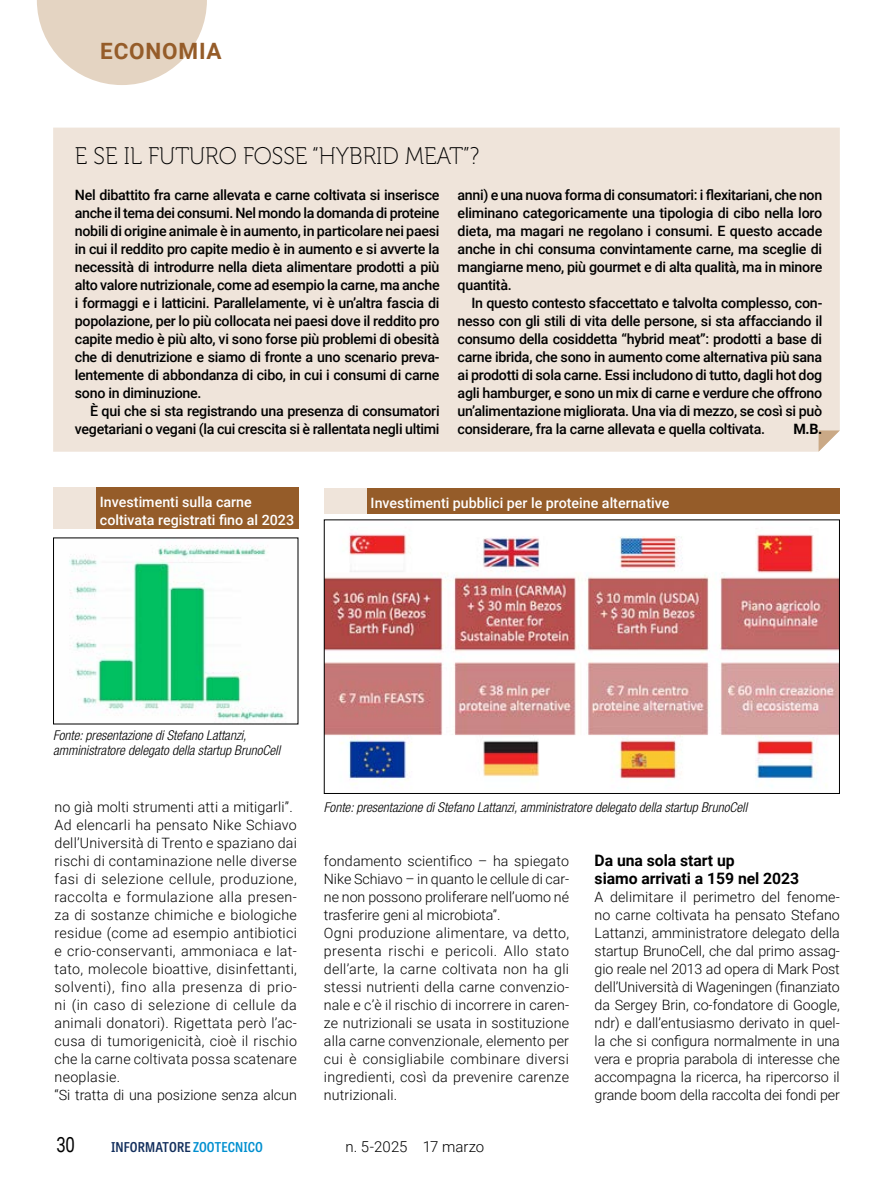
<style>
.page{position:relative;width:893px;height:1191px;background:#fff}
.page>*{position:absolute;margin:0;border:0;box-sizing:border-box;transform-origin:0 0}
.iz20_BOX_titolo_16su16_museo{font:24px "Museo 100";color:#000;scale:.95 1}
.t1{font:700 22.5px "Roboto";letter-spacing:.035em;color:#955c29}
.t2{font:21px "Roboto";color:#000;scale:.8 1}
.iz20_titoletto_infratesto{font:700 15.75px "Roboto";letter-spacing:-.005em;color:#000}
.t3{font:300 15px "Roboto";color:#000}
.iz20_testo{font:300 14.25px/18px "Roboto";letter-spacing:.005em;color:#000;text-align:justify}
.iz20_BOX_testo{font:500 14.25px/18px "Roboto";letter-spacing:-.02em;color:#000;text-align:justify}
.IZ20_testatina_figura{font:500 14.25px/18px "Roboto";color:#fff}
.iz20_BOX_testo-2{font:700 14.25px "Roboto";color:#000}
.iz20_nota_figure{font:italic 300 condensed 13.5px/15px "Helvetica Neue LT Std";color:#000}
.t4{font:600 semi-condensed 13.5px "Tablet Gothic";letter-spacing:.01em;color:#122e5c}
.s1{color:#008fcf}
</style>
<div class="page">
<svg style="left:37px;top:0;width:170px;height:85px"></svg>
<div style="left:53px;top:128px;width:787px;height:324px;background:#efe4da"></div>
<svg style="left:819px;top:430px;width:21px;height:22px"></svg>
<img style="left:69px;top:545px;width:216px;height:175px">
<div style="left:96px;top:488px;width:202px;height:41px;background:#955c29"></div>
<div style="left:53px;top:488px;width:43px;height:41px;background:#efe4da"></div>
<img style="left:326px;top:533px;width:512px;height:254px">
<div style="left:324px;top:519px;width:516px;height:275px;border:1px solid #000"></div>
<div style="left:366px;top:488px;width:474px;height:25px;background:#955c29"></div>
<div style="left:324px;top:488px;width:42px;height:25px;background:#efe4da"></div>
<h2 class="t1" style="left:100px;top:35px;width:123px">ECONOMIA</h2>
<p class="iz20_BOX_titolo_16su16_museo" style="left:75px;top:143px;width:427px">E SE IL FUTURO FOSSE “HYBRID MEAT”?</p>
<p class="iz20_BOX_testo" style="left:75px;top:185px;width:366px">Nel dibattito fra carne allevata e carne coltivata si inserisce anche il tema dei consumi. Nel mondo la domanda di proteine nobili di origine animale è in aumento, in particolare nei paesi in cui il reddito pro capite medio è in aumento e si avverte la necessità di introdurre nella dieta alimentare prodotti a più alto valore nutrizionale, come ad esempio la carne, ma anche i formaggi e i latticini. Parallelamente, vi è un’altra fascia di popolazione, per lo più collocata nei paesi dove il reddito pro capite medio è più alto, vi sono forse più problemi di obesità che di denutrizione e siamo di fronte a uno scenario preva&shy;lentemente di abbondanza di cibo, in cui i consumi di carne sono in diminuzione.</p>
<p class="iz20_BOX_testo" style="left:75px;top:401px;width:366px;text-align:right">È qui che si sta registrando una presenza di consumatori vegetariani o vegani (la cui crescita si è rallentata negli ultimi</p>
<p class="iz20_BOX_testo" style="left:458px;top:185px;width:366px">anni) e una nuova forma di consumatori: i flexitariani, che non eliminano categoricamente una tipologia di cibo nella loro dieta, ma magari ne regolano i consumi. E questo accade anche in chi consuma convintamente carne, ma sceglie di mangiarne meno, più gourmet e di alta qualità, ma in minore quantità.</p>
<p class="iz20_BOX_testo" style="left:458px;top:293px;width:366px;text-indent:14px">In questo contesto sfaccettato e talvolta complesso, con&shy;nesso con gli stili di vita delle persone, si sta affacciando il consumo della cosiddetta “hybrid meat”: prodotti a base di carne ibrida, che sono in aumento come alternativa più sana ai prodotti di sola carne. Essi includono di tutto, dagli hot dog agli hamburger, e sono un mix di carne e verdure che offrono un’alimentazione migliorata. Una via di mezzo, se così si può considerare, fra la carne allevata e quella coltivata.</p>
<p class="iz20_BOX_testo-2" style="left:793px;top:419px;width:31px">M.B.</p>
<p class="IZ20_testatina_figura" style="left:100px;top:492px;width:196px">Investimenti sulla carne coltivata registrati fino al 2023</p>
<p class="IZ20_testatina_figura" style="left:371px;top:493px;width:300px">Investimenti pubblici per le proteine alternative</p>
<p class="iz20_nota_figure" style="left:53px;top:728px;width:229px">Fonte: presentazione di Stefano Lattanzi, amministratore delegato della startup BrunoCell</p>
<p class="iz20_testo" style="left:55px;top:797px;width:240px">no già molti strumenti atti a mitigarli”.</p>
<p class="iz20_testo" style="left:55px;top:815px;width:244px">Ad elencarli ha pensato Nike Schiavo dell’Università di Trento e spaziano dai rischi di contaminazione nelle diverse fasi di selezione cellule, produzione, raccolta e formulazione alla presen&shy;za di sostanze chimiche e biologiche residue (come ad esempio antibiotici e crio-conservanti, ammoniaca e lat&shy;tato, molecole bioattive, disinfettanti, solventi), fino alla presenza di prio&shy;ni (in caso di selezione di cellule da animali donatori). Rigettata però l’ac&shy;cusa di tumorigenicità, cioè il rischio che la carne coltivata possa scatenare neoplasie.</p>
<p class="iz20_testo" style="left:55px;top:1085px;width:244px">“Si tratta di una posizione senza alcun</p>
<p class="iz20_nota_figure" style="left:324px;top:800px;width:425px">Fonte: presentazione di Stefano Lattanzi, amministratore delegato della startup BrunoCell</p>
<p class="iz20_testo" style="left:324px;top:851px;width:247px">fondamento scientifico – ha spiegato Nike Schiavo – in quanto le cellule di car&shy;ne non possono proliferare nell’uomo né trasferire geni al microbiota”.</p>
<p class="iz20_testo" style="left:324px;top:923px;width:247px">Ogni produzione alimentare, va detto, presenta rischi e pericoli. Allo stato dell’arte, la carne coltivata non ha gli stessi nutrienti della carne convenzio&shy;nale e c’è il rischio di incorrere in caren&shy;ze nutrizionali se usata in sostituzione alla carne convenzionale, elemento per cui è consigliabile combinare diversi ingredienti, così da prevenire carenze nutrizionali.</p>
<p class="iz20_titoletto_infratesto" style="left:595px;top:849px;width:142px">Da una sola start up</p>
<p class="iz20_titoletto_infratesto" style="left:595px;top:867px;width:206px">siamo arrivati a 159 nel 2023</p>
<p class="iz20_testo" style="left:595px;top:887px;width:247px">A delimitare il perimetro del fenome&shy;no carne coltivata ha pensato Stefano Lattanzi, amministratore delegato della startup BrunoCell, che dal primo assag&shy;gio reale nel 2013 ad opera di Mark Post dell’Università di Wageningen (finanziato da Sergey Brin, co-fondatore di Google, ndr) e dall’entusiasmo derivato in quel&shy;la che si configura normalmente in una vera e propria parabola di interesse che accompagna la ricerca, ha ripercorso il grande boom della raccolta dei fondi per</p>
<h3 class="t2" style="left:56px;top:1129px;width:25px">30</h3>
<p class="t4" style="left:111px;top:1137px;width:153px">INFORMATORE <span class="s1">ZOOTECNICO</span></p>
<p class="t3" style="left:345px;top:1135px;width:140px">n. 5-2025 17 marzo</p>
</div>
